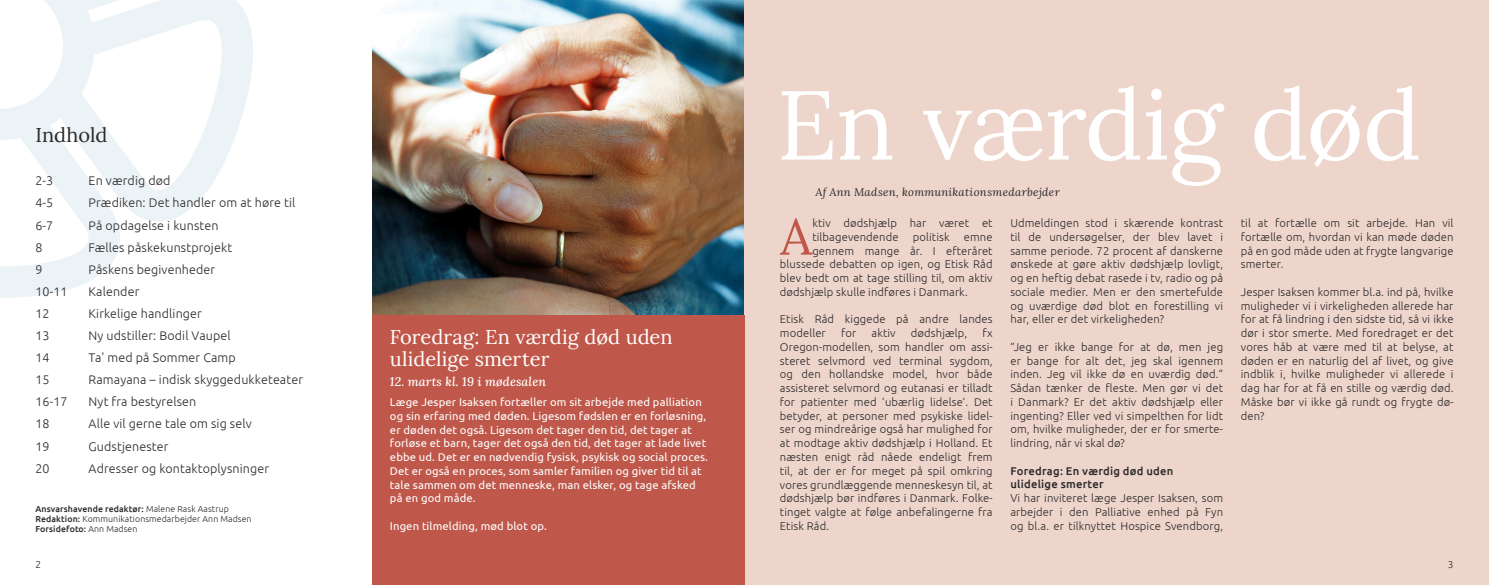
<style>
.page{position:relative;width:1489px;height:585px;background:#fff}
.page>*{position:absolute;margin:0;border:0;box-sizing:border-box;transform-origin:0 0}
.t1{font:97.5px "Lora";letter-spacing:-.01em;color:#fff}
.t2{font:50.5px "Lora";color:#bf584a}
.t3{font:20px/22.5px "Lora";color:#fff}
.t4{font:20px "Lora";letter-spacing:-.005em;color:#2b292a}
.t5{font:300 12.5px "Ubuntu";letter-spacing:.01em;color:#2b292a}
.t6{font:italic 500 12.5px "Lora";letter-spacing:.01em;color:#fff}
.t7{font:300 11.25px/13.8px "Ubuntu";letter-spacing:.01em;color:#2b292a;text-align:justify}
.t8{font:11.25px/13.8px "Ubuntu";letter-spacing:.01em;color:#fff}
.t9{font:500 11.25px/13.8px "Ubuntu";letter-spacing:.02em;color:#2b292a}
.t10{font:italic 11.25px "Lora";letter-spacing:.025em;color:#2b292a}
.t11{font:300 10px "Ubuntu";color:#2b292a}
.t12{font:300 8.75px/10px "Ubuntu";letter-spacing:.01em;color:#2b292a}
.s1{font-weight:500}
</style>
<div class="page">
<img style="left:372px;top:0;width:372px;height:315px">
<div style="left:744px;top:0;width:744px;height:585px;background:#eed5cc"></div>
<svg style="left:0;top:0;width:253px;height:298px"></svg>
<div style="left:372px;top:315px;width:372px;height:270px;background:#bf584a"></div>
<h3 class="t4" style="left:35px;top:127px;width:73px">Indhold</h3>
<p class="t5" style="left:35px;top:175px;width:19px">2-3</p>
<p class="t5" style="left:89px;top:175px;width:83px">En værdig død</p>
<p class="t5" style="left:35px;top:197px;width:19px">4-5</p>
<p class="t5" style="left:89px;top:197px;width:208px">Prædiken: Det handler om at høre til</p>
<p class="t5" style="left:35px;top:220px;width:19px">6-7</p>
<p class="t5" style="left:89px;top:220px;width:131px">På opdagelse i kunsten</p>
<p class="t5" style="left:35px;top:242px;width:9px">8</p>
<p class="t5" style="left:89px;top:242px;width:145px">Fælles påskekunstprojekt</p>
<p class="t5" style="left:35px;top:264px;width:9px">9</p>
<p class="t5" style="left:89px;top:264px;width:128px">Påskens begivenheder</p>
<p class="t5" style="left:35px;top:286px;width:34px">10-11</p>
<p class="t5" style="left:89px;top:286px;width:52px">Kalender</p>
<p class="t5" style="left:35px;top:308px;width:16px">12</p>
<p class="t5" style="left:89px;top:308px;width:115px">Kirkelige handlinger</p>
<p class="t5" style="left:35px;top:330px;width:16px">13</p>
<p class="t5" style="left:89px;top:330px;width:144px">Ny udstiller: Bodil Vaupel</p>
<p class="t5" style="left:35px;top:352px;width:16px">14</p>
<p class="t5" style="left:89px;top:352px;width:149px">Ta' med på Sommer Camp</p>
<p class="t5" style="left:35px;top:374px;width:16px">15</p>
<p class="t5" style="left:89px;top:374px;width:216px">Ramayana – indisk skyggedukketeater</p>
<p class="t5" style="left:35px;top:396px;width:34px">16-17</p>
<p class="t5" style="left:89px;top:396px;width:109px">Nyt fra bestyrelsen</p>
<p class="t5" style="left:35px;top:418px;width:16px">18</p>
<p class="t5" style="left:89px;top:418px;width:165px">Alle vil gerne tale om sig selv</p>
<p class="t5" style="left:35px;top:440px;width:16px">19</p>
<p class="t5" style="left:89px;top:440px;width:81px">Gudstjenester</p>
<p class="t5" style="left:35px;top:463px;width:16px">20</p>
<p class="t5" style="left:89px;top:463px;width:182px">Adresser og kontaktoplysninger</p>
<p class="t12" style="left:35px;top:504px;width:218px"><span class="s1">Ansvarshavende redaktør:</span> Malene Rask Aastrup<br><span class="s1">Redaktion:</span> Kommunikationsmedarbejder Ann Madsen<br><span class="s1">Forsidefoto:</span> Ann Madsen</p>
<h3 class="t3" style="left:390px;top:327px;width:284px">Foredrag: En værdig død uden ulidelige smerter</h3>
<p class="t6" style="left:390px;top:376px;width:158px">12. marts kl. 19 i mødesalen</p>
<p class="t8" style="left:390px;top:396px;width:319px">Læge Jesper Isaksen fortæller om sit arbejde med palliation og sin erfaring med døden. Ligesom fødslen er en forløsning, er døden det også. Ligesom det tager den tid, det tager at forløse et barn, tager det også den tid, det tager at lade livet ebbe ud. Det er en nødvendig fysisk, psykisk og social proces.<br>Det er også en proces, som samler familien og giver tid til at tale sammen om det menneske, man elsker, og tage afsked på en god måde.</p>
<p class="t8" style="left:390px;top:519px;width:158px">Ingen tilmelding, mød blot op.</p>
<h1 class="t1" style="left:776px;top:85px;width:646px">En værdig død</h1>
<p class="t10" style="left:815px;top:187px;width:246px">Af Ann Madsen, kommunikationsmedarbejder</p>
<h2 class="t2" style="left:780px;top:216px;width:33px">A</h2>
<p class="t7" style="left:812px;top:217px;width:182px">ktiv dødshjælp har været et tilbagevendende</p>
<p class="t7" style="left:912px;top:231px;width:38px">politisk</p>
<p class="t7" style="left:963px;top:231px;width:30px">emne</p>
<p class="t7" style="left:812px;top:244px;width:182px">gennem mange år. I efteråret</p>
<p class="t7" style="left:780px;top:258px;width:214px">blussede debatten op igen, og Etisk Råd</p>
<p class="t7" style="left:780px;top:272px;width:214px">blev bedt om at tage stilling til, om aktiv</p>
<p class="t7" style="left:780px;top:286px;width:189px">dødshjælp skulle indføres i Danmark.</p>
<p class="t7" style="left:780px;top:313px;width:214px">Etisk Råd kiggede på andre landes modeller</p>
<p class="t7" style="left:780px;top:327px;width:214px;text-indent:202px">fx Oregon-modellen, som handler om assi&shy;steret selvmord ved terminal sygdom, og den hollandske model, hvor både assisteret selvmord og eutanasi er tilladt for patienter med ’ubærlig lidelse’. Det betyder, at personer med psykiske lidel&shy;ser og mindreårige også har mulighed for at modtage aktiv dødshjælp i Holland. Et næsten enigt råd nåede endeligt frem til, at der er for meget på spil omkring vores grundlæggende menneskesyn til, at dødshjælp bør indføres i Danmark. Folke&shy;tinget valgte at følge anbefalingerne fra Etisk Råd.</p>
<p class="t7" style="left:841px;top:327px;width:17px">for</p>
<p class="t7" style="left:871px;top:327px;width:26px">aktiv</p>
<p class="t7" style="left:910px;top:327px;width:58px">dødshjælp,</p>
<p class="t7" style="left:1010px;top:217px;width:214px">Udmeldingen stod i skærende kontrast til de undersøgelser, der blev lavet i samme periode. 72 procent af danskerne ønskede at gøre aktiv dødshjælp lovligt, og en heftig debat rasede i tv, radio og på sociale medier. Men er den smertefulde og uværdige død blot en forestilling vi har, eller er det virkeligheden?</p>
<p class="t7" style="left:1010px;top:340px;width:214px">”Jeg er ikke bange for at dø, men jeg er bange for alt det, jeg skal igennem inden. Jeg vil ikke dø en uværdig død.” Sådan tænker de fleste. Men gør vi det i Danmark? Er det aktiv dødshjælp eller ingenting? Eller ved vi simpelthen for lidt om, hvilke muligheder, der er for smerte&shy;lindring, når vi skal dø?</p>
<p class="t9" style="left:1010px;top:464px;width:164px">Foredrag: En værdig død uden ulidelige smerter</p>
<p class="t7" style="left:1010px;top:492px;width:214px">Vi har inviteret læge Jesper Isaksen, som arbejder i den Palliative enhed på Fyn og bl.a. er tilknyttet Hospice Svendborg,</p>
<p class="t7" style="left:1240px;top:217px;width:214px">til at fortælle om sit arbejde. Han vil fortælle om, hvordan vi kan møde døden på en god måde uden at frygte langvarige smerter.</p>
<p class="t7" style="left:1240px;top:285px;width:214px">Jesper Isaksen kommer bl.a. ind på, hvilke muligheder vi i virkeligheden allerede har for at få lindring i den sidste tid, så vi ikke dør i stor smerte. Med foredraget er det vores håb at være med til at belyse, at døden er en naturlig del af livet, og give indblik i, hvilke muligheder vi allerede i dag har for at få en stille og værdig død.<br>Måske bør vi ikke gå rundt og frygte dø&shy;den?</p>
<p class="t11" style="left:35px;top:560px;width:7px">2</p>
<p class="t11" style="left:1447px;top:560px;width:7px">3</p>
</div>
